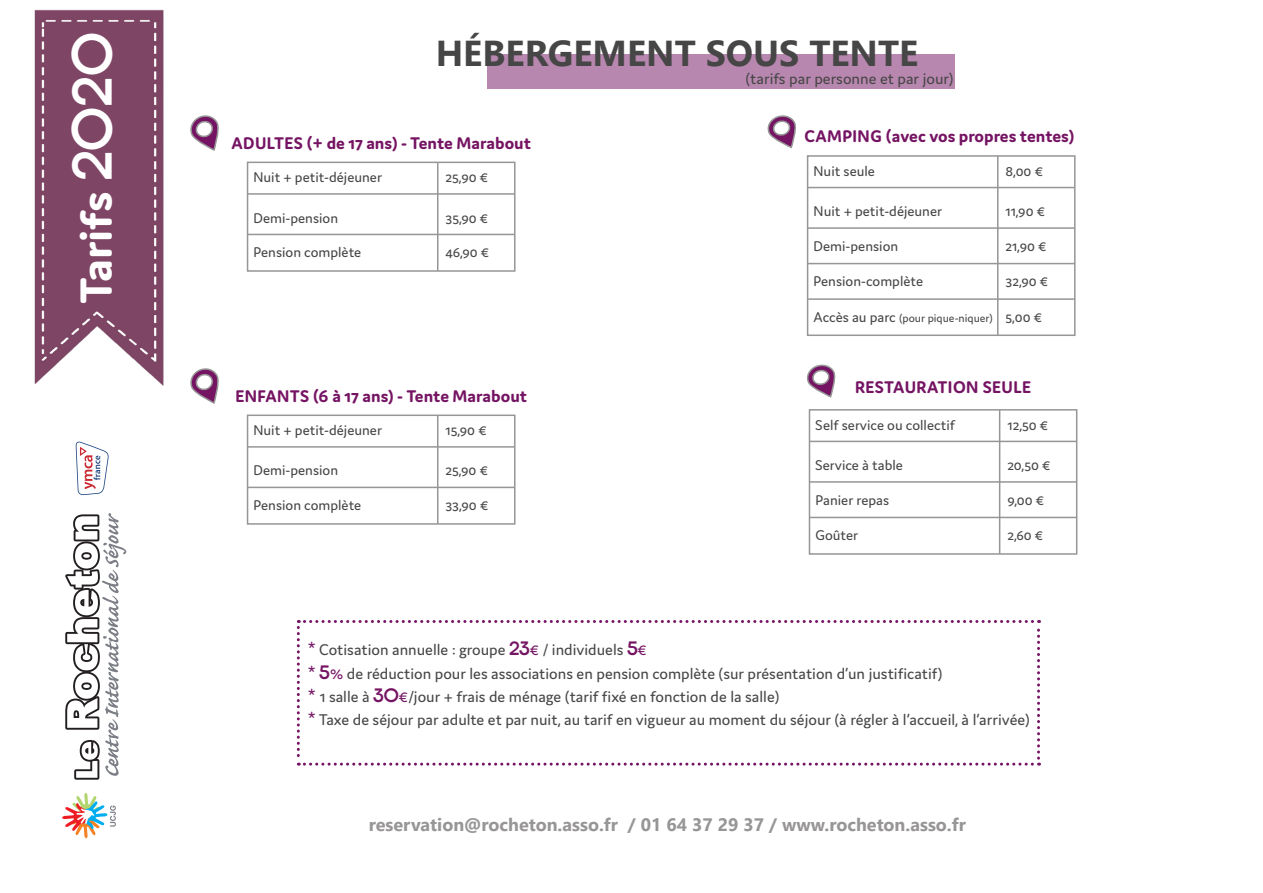
<style>
.page{position:relative;width:1263px;height:893px;background:#fff}
.page>*{position:absolute;margin:0;border:0;box-sizing:border-box;transform-origin:0 0}
.t1{font:700 48px "Domus";color:#fff}
.t2{font:700 36px "Gadugi";color:#474646}
.t3{font:700 18px "Domus";color:#751463}
.t4{font:700 18px "Gadugi";color:#979595}
.t5{font:700 18px "Domus";letter-spacing:.025em;color:#751463}
.t6{font:16.5px "Domus";color:#474646}
.t7{font:15px "Domus";color:#474646}
.t8{font:12px "Domus";color:#474646}
.s1{font-family:"Dazzle Unicase";font-weight:500}
.s2{font-size:15px}
.s3{font-size:19.5px;color:#751463}
.s4{font-family:"Dazzle Unicase";font-weight:500;color:#751463}
.s5{color:#751463}
</style>
<div class="page">
<svg style="left:62px;top:793px;width:54px;height:46px"></svg>
<svg style="left:65px;top:513px;width:61px;height:267px"></svg>
<svg style="left:76px;top:441px;width:33px;height:54px"></svg>
<img style="left:34px;top:9px;width:130px;height:377px">
<svg style="left:297px;top:620px;width:743px;height:146px"></svg>
<svg style="left:767px;top:115px;width:29px;height:34px"></svg>
<svg style="left:806px;top:364px;width:30px;height:34px"></svg>
<div style="left:487px;top:54px;width:468px;height:34px;background:#b887af"></div>
<div style="left:807px;top:155px;width:268px;height:181px;border:2px solid #979595"></div>
<hr style="left:807px;top:187px;width:267px;height:1px;background:#979595">
<hr style="left:997px;top:156px;width:1px;height:179px;background:#979595">
<hr style="left:808px;top:227px;width:267px;height:2px;background:#979595">
<hr style="left:808px;top:263px;width:267px;height:1px;background:#979595">
<hr style="left:808px;top:298px;width:267px;height:2px;background:#979595">
<svg style="left:190px;top:115px;width:29px;height:36px"></svg>
<div style="left:247px;top:162px;width:268px;height:110px;border:2px solid #979595"></div>
<hr style="left:247px;top:193px;width:267px;height:2px;background:#979595">
<hr style="left:437px;top:162px;width:1px;height:109px;background:#979595">
<hr style="left:248px;top:234px;width:267px;height:1px;background:#979595">
<svg style="left:190px;top:368px;width:29px;height:36px"></svg>
<div style="left:247px;top:415px;width:268px;height:110px;border:2px solid #979595"></div>
<hr style="left:247px;top:446px;width:267px;height:2px;background:#979595">
<hr style="left:437px;top:415px;width:1px;height:109px;background:#979595">
<hr style="left:248px;top:487px;width:267px;height:1px;background:#979595">
<div style="left:809px;top:409px;width:268px;height:146px;border:2px solid #979595"></div>
<hr style="left:809px;top:441px;width:267px;height:1px;background:#979595">
<hr style="left:999px;top:410px;width:1px;height:144px;background:#979595">
<hr style="left:810px;top:481px;width:267px;height:2px;background:#979595">
<hr style="left:810px;top:517px;width:267px;height:1px;background:#979595">
<p class="t1" style="left:70px;top:304px;width:273px;rotate:-90deg">Tarifs <span class="s1">2020</span></p>
<p class="t2" style="left:436px;top:31px;width:484px">HÉBERGEMENT SOUS TENTE</p>
<p class="t6" style="left:745px;top:70px;width:210px">(tarifs par personne et par jour)</p>
<p class="t3" style="left:231px;top:133px;width:301px">ADULTES (+ de 17 ans) - Tente Marabout</p>
<p class="t7" style="left:253px;top:169px;width:130px">Nuit + petit-déjeuner</p>
<p class="t7" style="left:446px;top:169px;width:44px">25,90 €</p>
<p class="t7" style="left:253px;top:209px;width:86px">Demi-pension</p>
<p class="t7" style="left:253px;top:244px;width:109px">Pension complète</p>
<p class="t7" style="left:445px;top:209px;width:44px">35,90 €</p>
<p class="t7" style="left:445px;top:244px;width:45px">46,90 €</p>
<p class="t3" style="left:235px;top:386px;width:293px">ENFANTS (6 à 17 ans) - Tente Marabout</p>
<p class="t7" style="left:253px;top:422px;width:130px">Nuit + petit-déjeuner</p>
<p class="t7" style="left:446px;top:422px;width:43px">15,90 €</p>
<p class="t7" style="left:253px;top:462px;width:86px">Demi-pension</p>
<p class="t7" style="left:253px;top:497px;width:109px">Pension complète</p>
<p class="t7" style="left:445px;top:462px;width:44px">25,90 €</p>
<p class="t7" style="left:445px;top:497px;width:44px">33,90 €</p>
<p class="t3" style="left:804px;top:126px;width:272px">CAMPING (avec vos propres tentes)</p>
<p class="t7" style="left:813px;top:163px;width:63px">Nuit seule</p>
<p class="t7" style="left:1006px;top:163px;width:39px">8,00 €</p>
<p class="t7" style="left:813px;top:203px;width:130px">Nuit + petit-déjeuner</p>
<p class="t7" style="left:813px;top:238px;width:86px">Demi-pension</p>
<p class="t7" style="left:813px;top:273px;width:111px">Pension-complète</p>
<p class="t8" style="left:813px;top:311px;width:181px"><span class="s2">Accès au parc</span> (pour pique-niquer)</p>
<p class="t7" style="left:1005px;top:203px;width:41px">11,90 €</p>
<p class="t7" style="left:1005px;top:238px;width:42px">21,90 €</p>
<p class="t7" style="left:1005px;top:273px;width:44px">32,90 €</p>
<p class="t7" style="left:1005px;top:309px;width:38px">5,00 €</p>
<p class="t5" style="left:855px;top:378px;width:178px">RESTAURATION SEULE</p>
<p class="t7" style="left:815px;top:417px;width:141px">Self service ou collectif</p>
<p class="t7" style="left:1007px;top:417px;width:42px">12,50 €</p>
<p class="t7" style="left:815px;top:457px;width:89px">Service à table</p>
<p class="t7" style="left:815px;top:492px;width:75px">Panier repas</p>
<p class="t7" style="left:815px;top:527px;width:44px">Goûter</p>
<p class="t7" style="left:1007px;top:457px;width:45px">20,50 €</p>
<p class="t7" style="left:1007px;top:492px;width:38px">9,00 €</p>
<p class="t7" style="left:1007px;top:527px;width:37px">2,60 €</p>
<p class="t6" style="left:308px;top:641px;width:340px"><span class="s3">*</span> Cotisation annuelle : groupe <span class="s4">23</span><span class="s5">€</span> / individuels <span class="s4">5</span><span class="s5">€</span></p>
<p class="t6" style="left:308px;top:664px;width:636px"><span class="s3">*</span> <span class="s4">5</span><span class="s5">%</span> de réduction pour les associations en pension complète (sur présentation d’un justificatif)</p>
<p class="t6" style="left:308px;top:688px;width:473px"><span class="s3">*</span> 1 salle à <span class="s4">30</span><span class="s5">€</span>/jour + frais de ménage (tarif fixé en fonction de la salle)</p>
<p class="t6" style="left:308px;top:711px;width:723px"><span class="s3">*</span> Taxe de séjour par adulte et par nuit, au tarif en vigueur au moment du séjour (à régler à l’accueil, à l’arrivée)</p>
<p class="t4" style="left:369px;top:814px;width:599px">reservation@rocheton.asso.fr / 01 64 37 29 37 / www.rocheton.asso.fr</p>
</div>
